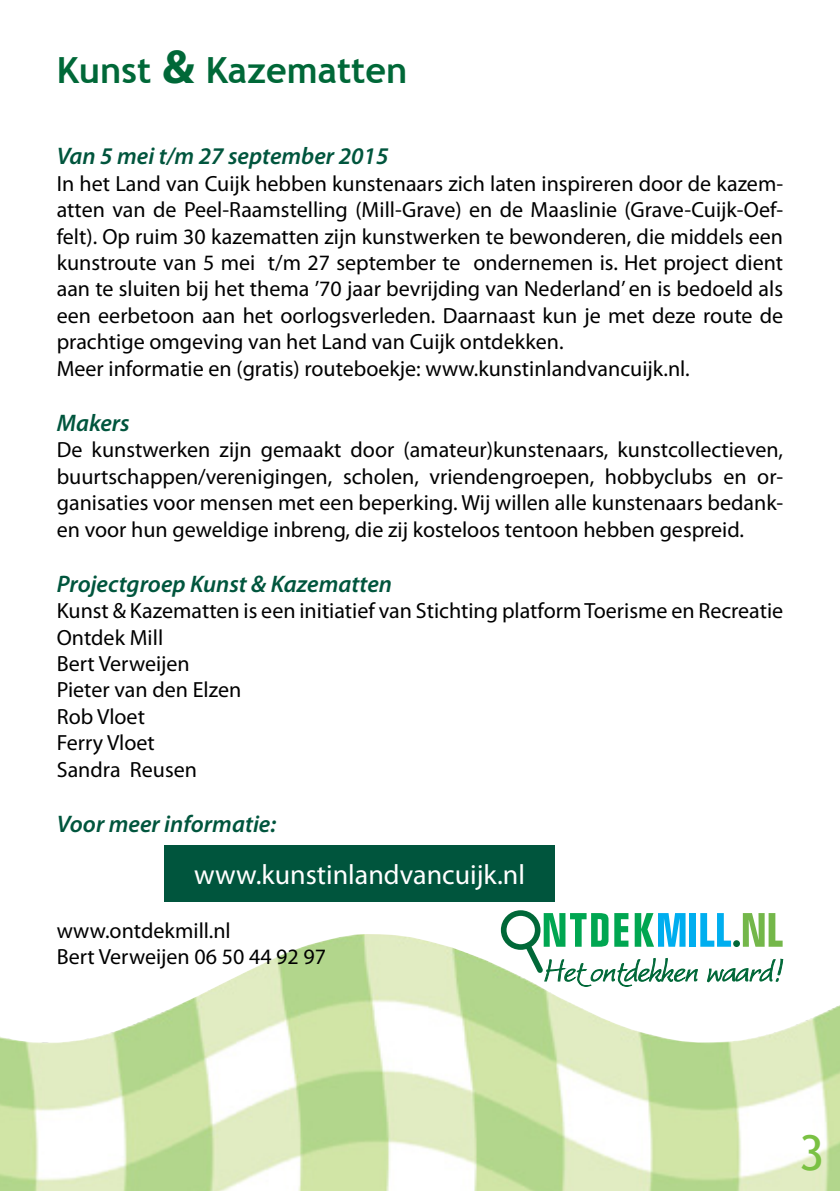
<style>
.page{position:relative;width:840px;height:1191px;background:#fff}
.page>*{position:absolute;margin:0;border:0;box-sizing:border-box;transform-origin:0 0}
.t1{font:48px "Trebuchet MS";color:#7ac143}
.t2{font:700 36px "Trebuchet MS";color:#006838}
.t3{font:28px "Myriad Pro";color:#fff}
.t4{font:italic 600 24px "Myriad Pro";color:#00553d}
.t5{font:22px/26.4px "Myriad Pro";color:#000}
.s1{font-family:"Myriad Pro";font-size:48px}
</style>
<div class="page">
<img style="left:0;top:934px;width:839px;height:257px">
<div style="left:500px;top:910px;width:40px;height:39px;border:6px solid #006838;border-radius:50%"></div>
<svg style="left:520px;top:913px;width:262px;height:73px"></svg>
<svg style="left:732px;top:940px;width:7px;height:7px"></svg>
<div style="left:164px;top:845px;width:390px;height:56px;background:#00553d"></div>
<h2 class="t2" style="left:57px;top:47px;width:352px">Kunst <span class="s1">&amp;</span> Kazematten</h2>
<p class="t4" style="left:57px;top:141px;width:333px">Van 5 mei t/m 27 september 2015</p>
<p class="t5" style="left:57px;top:170px;width:727px">In het Land van Cuijk hebben kunstenaars zich laten inspireren door de kazem&shy;atten van de Peel-Raamstelling (Mill-Grave) en de Maaslinie (Grave-Cuijk-Oef&shy;felt). Op ruim 30 kazematten zijn kunstwerken te bewonderen, die middels een kunstroute van 5 mei t/m 27 september te ondernemen is. Het project dient aan te sluiten bij het thema ’70 jaar bevrijding van Nederland’ en is bedoeld als een eerbetoon aan het oorlogsverleden. Daarnaast kun je met deze route de prachtige omgeving van het Land van Cuijk ontdekken.<br>Meer informatie en (gratis) routeboekje: www.kunstinlandvancuijk.nl.</p>
<p class="t4" style="left:57px;top:407px;width:75px">Makers</p>
<p class="t5" style="left:57px;top:436px;width:727px;text-align:justify">De kunstwerken zijn gemaakt door (amateur)kunstenaars, kunstcollectieven, buurtschappen/verenigingen, scholen, vriendengroepen, hobbyclubs en or&shy;ganisaties voor mensen met een beperking. Wij willen alle kunstenaars bedank&shy;en voor hun geweldige inbreng, die zij kosteloos tentoon hebben gespreid.</p>
<p class="t4" style="left:57px;top:568px;width:336px">Projectgroep Kunst &amp; Kazematten</p>
<p class="t5" style="left:57px;top:597px;width:727px">Kunst &amp; Kazematten is een initiatief van Stichting platform Toerisme en Recreatie<br>Ontdek Mill<br>Bert Verweijen<br>Pieter van den Elzen<br>Rob Vloet<br>Ferry Vloet<br>Sandra Reusen</p>
<p class="t4" style="left:57px;top:808px;width:221px">Voor meer informatie:</p>
<p class="t3" style="left:194px;top:857px;width:332px">www.kunstinlandvancuijk.nl</p>
<p class="t5" style="left:57px;top:916px;width:271px">www.ontdekmill.nl<br>Bert Verweijen 06 50 44 92 97</p>
<h1 class="t1" style="left:798px;top:1124px;width:27px">3</h1>
</div>
